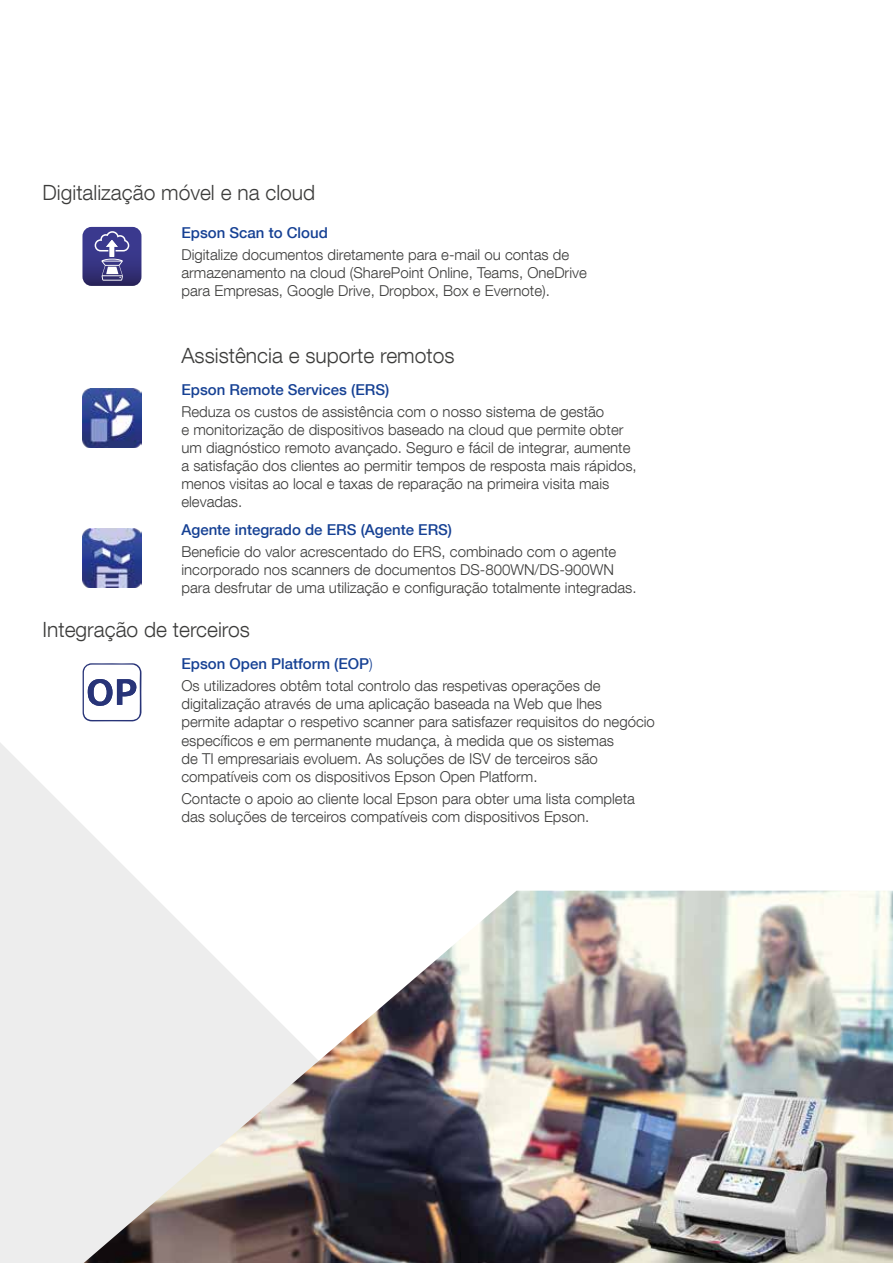
<style>
.page{position:relative;width:893px;height:1263px;background:#fff}
.page>*{position:absolute;margin:0;border:0;box-sizing:border-box;transform-origin:0 0}
.t1{font:300 21px "Helvetica Neue LT Com";color:#3c3c3b}
.t2{font:300 15px/18px "Helvetica Neue LT Com";color:#3c3c3b}
.t3{font:500 15px "Helvetica Neue LT Com";color:#164194}
.s1{font-weight:500;color:#164194}
.s2{color:#164194}
</style>
<div class="page">
<svg style="left:0;top:743px;width:521px;height:520px"></svg>
<svg style="left:82px;top:227px;width:59px;height:59px;background:#535193"></svg>
<img style="left:82px;top:388px;width:59px;height:59px">
<img style="left:83px;top:529px;width:58px;height:59px">
<svg style="left:82px;top:663px;width:59px;height:58px"></svg>
<img style="left:84px;top:891px;width:809px;height:372px">
<h1 class="t1" style="left:43px;top:180px;width:274px">Digitalização móvel e na cloud</h1>
<p class="t3" style="left:181px;top:223px;width:148px">Epson Scan to Cloud</p>
<p class="t2" style="left:181px;top:245px;width:407px">Digitalize documentos diretamente para e-mail ou contas de armazenamento na cloud (SharePoint Online, Teams, OneDrive para Empresas, Google Drive, Dropbox, Box e Evernote).</p>
<h1 class="t1" style="left:181px;top:343px;width:275px">Assistência e suporte remotos</h1>
<p class="t3" style="left:181px;top:380px;width:209px">Epson Remote Services (ERS)</p>
<p class="t2" style="left:181px;top:402px;width:457px">Reduza os custos de assistência com o nosso sistema de gestão<br>e monitorização de dispositivos baseado na cloud que permite obter um diagnóstico remoto avançado. Seguro e fácil de integrar, aumente a satisfação dos clientes ao permitir tempos de resposta mais rápidos, menos visitas ao local e taxas de reparação na primeira visita mais elevadas.</p>
<p class="t3" style="left:181px;top:521px;width:272px">Agente integrado de ERS (Agente ERS)</p>
<p class="t2" style="left:181px;top:543px;width:457px">Beneficie do valor acrescentado do ERS, combinado com o agente incorporado nos scanners de documentos DS-800WN/DS-900WN para desfrutar de uma utilização e configuração totalmente integradas.</p>
<h1 class="t1" style="left:43px;top:617px;width:209px">Integração de terceiros</h1>
<p class="t2" style="left:181px;top:652px;width:421px;line-height:22.2px"><span class="s1">Epson Open Platform (EOP</span><span class="s2">)<br></span>Os utilizadores obtêm total controlo das respetivas operações de</p>
<p class="t2" style="left:181px;top:695px;width:475px">digitalização através de uma aplicação baseada na Web que lhes<br>permite adaptar o respetivo scanner para satisfazer requisitos do negócio específicos e em permanente mudança, à medida que os sistemas<br>de TI empresariais evoluem. As soluções de ISV de terceiros são compatíveis com os dispositivos Epson Open Platform.</p>
<p class="t2" style="left:181px;top:789px;width:455px">Contacte o apoio ao cliente local Epson para obter uma lista completa das soluções de terceiros compatíveis com dispositivos Epson.</p>
</div>
